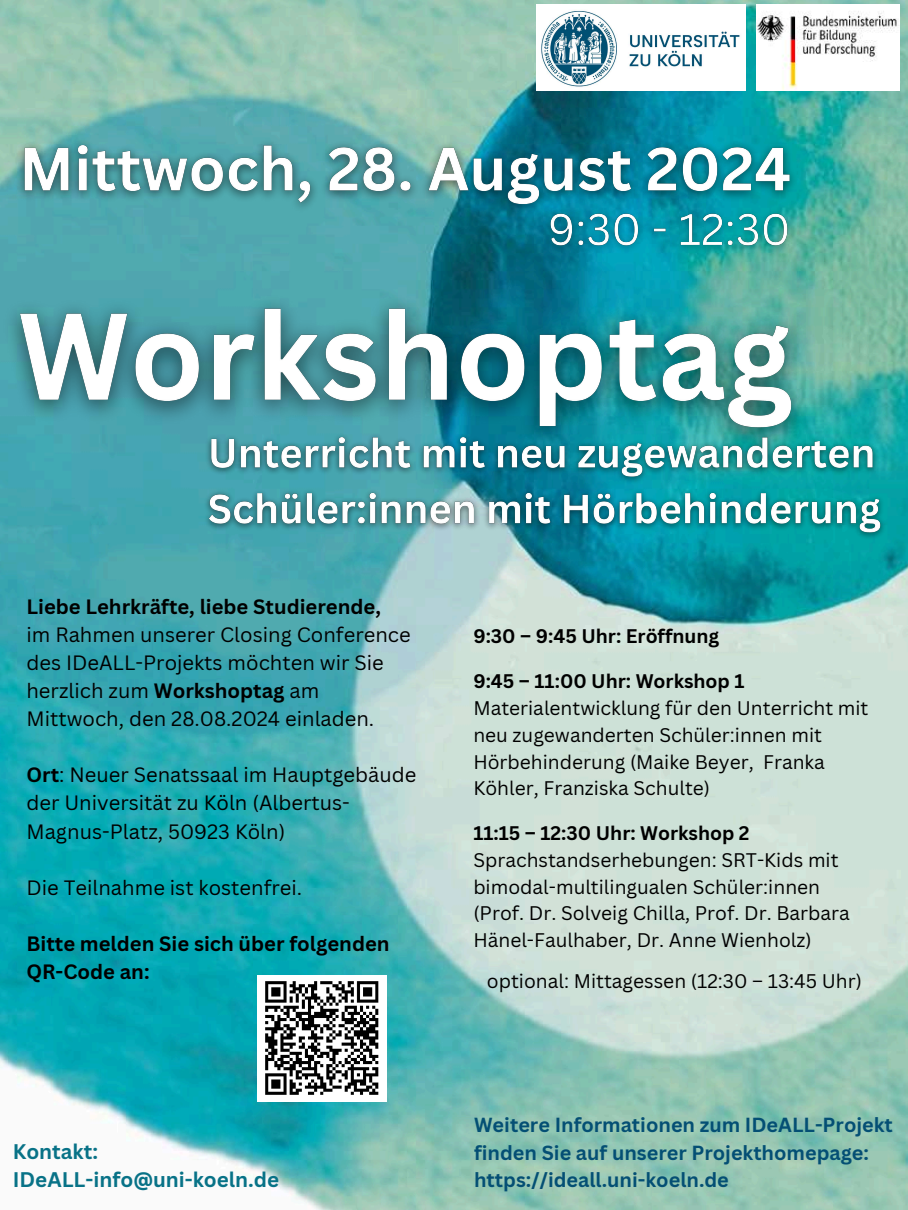
<style>
.page{position:relative;width:908px;height:1210px;background:#fff}
.page>*{position:absolute;margin:0;border:0;box-sizing:border-box;transform-origin:0 0}
.t1{font:700 20.61px/28.6px "Canva Sans";color:#087287}
.t2{font:20.2px/28.1px "Canva Sans";color:#000}
.t3{font:700 20.2px/28.1px "Canva Sans";color:#000}
.t4{font:700 19.84px/27.5px "Canva Sans";color:#044f74}
.t5{font:19.14px/26.8px "Canva Sans";color:#000}
.t6{font:700 19.14px "Canva Sans";color:#000}
.s1{font-weight:700}
</style>
<div class="page">
<img style="left:0;top:0;width:907px;height:1210px">
<img style="left:536px;top:4px;width:209px;height:87px">
<img style="left:756px;top:4px;width:142px;height:87px">
<img style="left:257px;top:976px;width:130px;height:126px">
<img style="left:0;top:272px;width:821px;height:189px">
<img style="left:199px;top:426px;width:699px;height:117px">
<img style="left:540px;top:221px;width:256px;height:36px">
<img style="left:11px;top:127px;width:793px;height:94px">
<p class="t3" style="left:26px;top:592px;width:356px">Liebe Lehrkräfte, liebe Studierende,</p>
<p class="t2" style="left:26px;top:620px;width:385px">im Rahmen unserer Closing Conference des IDeALL-Projekts möchten wir Sie herzlich zum <span class="s1">Workshoptag</span> am Mittwoch, den 28.08.2024 einladen.</p>
<p class="t2" style="left:26px;top:760px;width:391px"><span class="s1">Ort</span>: Neuer Senatssaal im Hauptgebäude der Universität zu Köln (Albertus-<br>Magnus-Platz, 50923 Köln)</p>
<p class="t2" style="left:26px;top:873px;width:277px">Die Teilnahme ist kostenfrei.</p>
<p class="t3" style="left:26px;top:929px;width:364px">Bitte melden Sie sich über folgenden<br>QR-Code an:</p>
<p class="t1" style="left:13px;top:1136px;width:268px">Kontakt:<br>IDeALL-info@uni-koeln.de</p>
<p class="t6" style="left:473px;top:622px;width:247px">9:30 – 9:45 Uhr: Eröffnung</p>
<p class="t6" style="left:473px;top:668px;width:272px">9:45 – 11:00 Uhr: Workshop 1</p>
<p class="t5" style="left:473px;top:694px;width:396px">Materialentwicklung für den Unterricht mit neu zugewanderten Schüler:innen mit Hörbehinderung (Maike Beyer, Franka Köhler, Franziska Schulte)</p>
<p class="t6" style="left:473px;top:819px;width:278px">11:15 – 12:30 Uhr: Workshop 2</p>
<p class="t5" style="left:473px;top:846px;width:378px">Sprachstandserhebungen: SRT-Kids mit bimodal-multilingualen Schüler:innen (Prof. Dr. Solveig Chilla, Prof. Dr. Barbara Hänel-Faulhaber, Dr. Anne Wienholz)</p>
<p class="t5" style="left:486px;top:967px;width:376px">optional: Mittagessen (12:30 – 13:45 Uhr)</p>
<p class="t4" style="left:474px;top:1110px;width:420px">Weitere Informationen zum IDeALL-Projekt finden Sie auf unserer Projekthomepage: https://ideall.uni-koeln.de</p>
</div>
